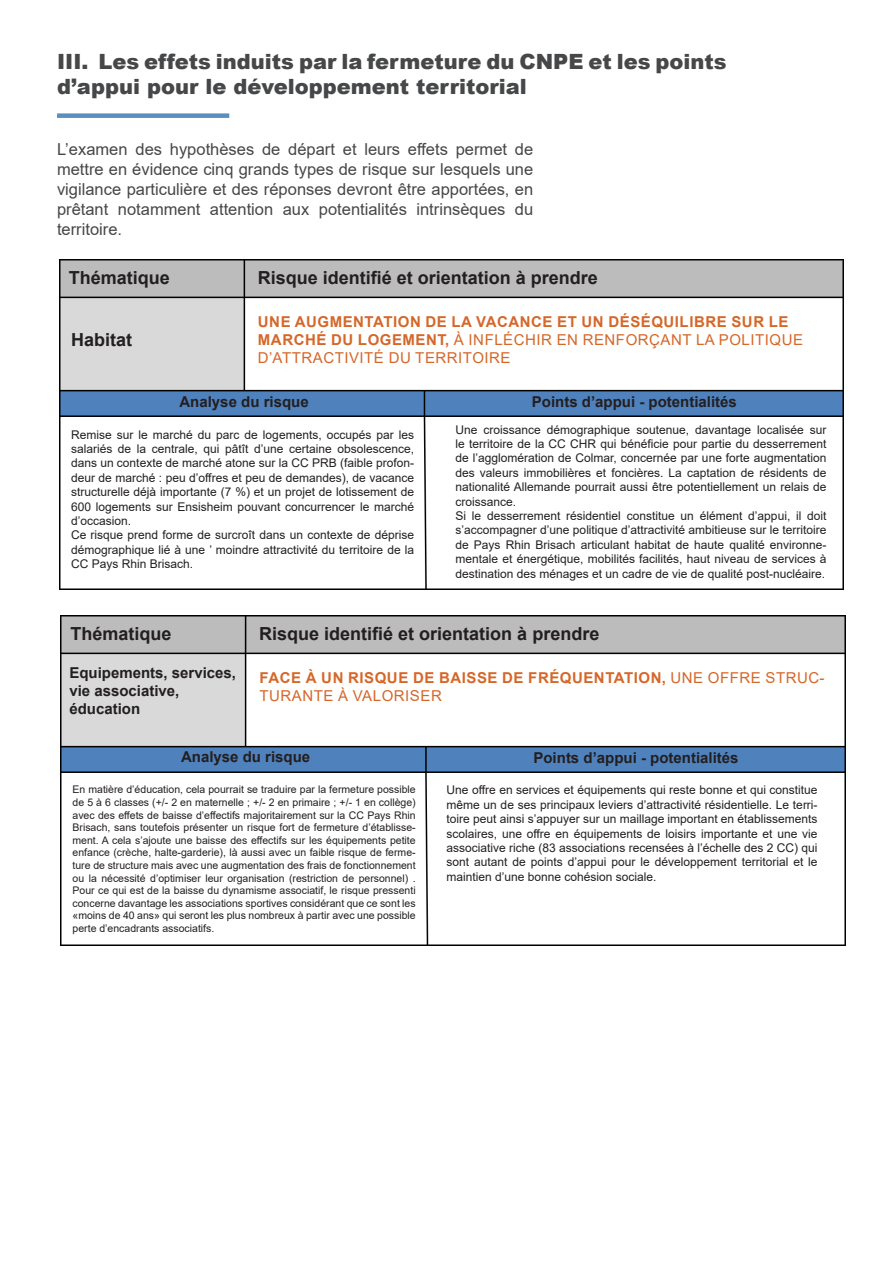
<style>
.page{position:relative;width:893px;height:1263px;background:#fff}
.page>*{position:absolute;margin:0;border:0;box-sizing:border-box;transform-origin:0 0}
.t1{font:900 21px/25.2px "Arial";color:#464748}
.t2{font:700 18px "Arial";color:#231f20}
.t3{font:16.5px/19.8px "Arial";color:#464748;text-align:justify}
.t4{font:700 15px/18px "Arial";letter-spacing:.035em;color:#d56729}
.t5{font:700 15px/18px "Arial";color:#231f20}
.t6{font:12px/14.4px "Arial";color:#231f20;text-align:justify}
.t7{font:10.5px/12.6px "Arial";color:#231f20;text-align:justify}
.s1{font-weight:400}
</style>
<div class="page">
<div style="left:57px;top:113px;width:172px;height:5px;background:#588fc0"></div>
<img style="left:59px;top:260px;width:785px;height:330px">
<img style="left:61px;top:615px;width:784px;height:330px">
<p class="t1" style="left:57px;top:48px;width:671px">III. Les effets induits par la fermeture du CNPE et les points d’appui pour le développement territorial</p>
<p class="t3" style="left:57px;top:140px;width:478px">L’examen des hypothèses de départ et leurs effets permet de mettre en évidence cinq grands types de risque sur lesquels une vigilance particulière et des réponses devront être apportées, en prêtant notamment attention aux potentialités intrinsèques du territoire.</p>
<p class="t2" style="left:69px;top:265px;width:103px">Thématique</p>
<p class="t2" style="left:258px;top:265px;width:342px">Risque identifié et orientation à prendre</p>
<p class="t4" style="left:258px;top:313px;width:547px">UNE AUGMENTATION DE LA VACANCE ET UN DÉSÉQUILIBRE SUR LE<br>MARCHÉ DU LOGEMENT, <span class="s1">À INFLÉCHIR EN RENFORÇANT LA POLITIQUE<br>D’ATTRACTIVITÉ DU TERRITOIRE</span></p>
<p class="t5" style="left:179px;top:392px;width:131px">Analyse du risque</p>
<p class="t5" style="left:532px;top:393px;width:207px">Points d’appui - potentialités</p>
<p class="t6" style="left:71px;top:427px;width:345px">Remise sur le marché du parc de logements, occupés par les salariés de la centrale, qui pâtît d’une certaine obsolescence, dans un contexte de marché atone sur la CC PRB (faible profon&shy;deur de marché : peu d’offres et peu de demandes), de vacance structurelle déjà importante (7 %) et un projet de lotissement de 600 logements sur Ensisheim pouvant concurrencer le marché d’occasion.</p>
<p class="t6" style="left:71px;top:528px;width:345px">Ce risque prend forme de surcroît dans un contexte de déprise démographique lié à une ’ moindre attractivité du territoire de la CC Pays Rhin Brisach.</p>
<p class="t2" style="left:71px;top:327px;width:63px">Habitat</p>
<p class="t6" style="left:455px;top:422px;width:373px">Une croissance démographique soutenue, davantage localisée sur le territoire de la CC CHR qui bénéficie pour partie du desserrement de l’agglomération de Colmar, concernée par une forte augmentation des valeurs immobilières et foncières. La captation de résidents de nationalité Allemande pourrait aussi être potentiellement un relais de croissance.</p>
<p class="t6" style="left:455px;top:508px;width:373px">Si le desserrement résidentiel constitue un élément d’appui, il doit s’accompagner d’une politique d’attractivité ambitieuse sur le territoire de Pays Rhin Brisach articulant habitat de haute qualité environne&shy;mentale et énergétique, mobilités facilités, haut niveau de services à destination des ménages et un cadre de vie de qualité post-nucléaire.</p>
<p class="t2" style="left:70px;top:621px;width:103px">Thématique</p>
<p class="t2" style="left:259px;top:621px;width:342px">Risque identifié et orientation à prendre</p>
<p class="t5" style="left:69px;top:663px;width:168px">Equipements, services, vie associative,</p>
<p class="t5" style="left:69px;top:699px;width:72px">éducation</p>
<p class="t4" style="left:259px;top:668px;width:567px">FACE À UN RISQUE DE BAISSE DE FRÉQUENTATION, <span class="s1">UNE OFFRE STRUC-<br>TURANTE À VALORISER</span></p>
<p class="t5" style="left:181px;top:748px;width:131px">Analyse du risque</p>
<p class="t5" style="left:533px;top:749px;width:207px">Points d’appui - potentialités</p>
<p class="t7" style="left:73px;top:783px;width:345px">En matière d’éducation, cela pourrait se traduire par la fermeture possible de 5 à 6 classes (+/- 2 en maternelle ; +/- 2 en primaire ; +/- 1 en collège) avec des effets de baisse d’effectifs majoritairement sur la CC Pays Rhin Brisach, sans toutefois présenter un risque fort de fermeture d’établisse&shy;ment. A cela s’ajoute une baisse des effectifs sur les équipements petite enfance (crèche, halte-garderie), là aussi avec un faible risque de ferme&shy;ture de structure mais avec une augmentation des frais de fonctionnement ou la nécessité d’optimiser leur organisation (restriction de personnel) .<br>Pour ce qui est de la baisse du dynamisme associatif, le risque pressenti concerne davantage les associations sportives considérant que ce sont les «moins de 40 ans» qui seront les plus nombreux à partir avec une possible perte d’encadrants associatifs.</p>
<p class="t6" style="left:446px;top:783px;width:373px">Une offre en services et équipements qui reste bonne et qui constitue même un de ses principaux leviers d’attractivité résidentielle. Le terri&shy;toire peut ainsi s’appuyer sur un maillage important en établissements scolaires, une offre en équipements de loisirs importante et une vie associative riche (83 associations recensées à l’échelle des 2 CC) qui sont autant de points d’appui pour le développement territorial et le maintien d’une bonne cohésion sociale.</p>
</div>
